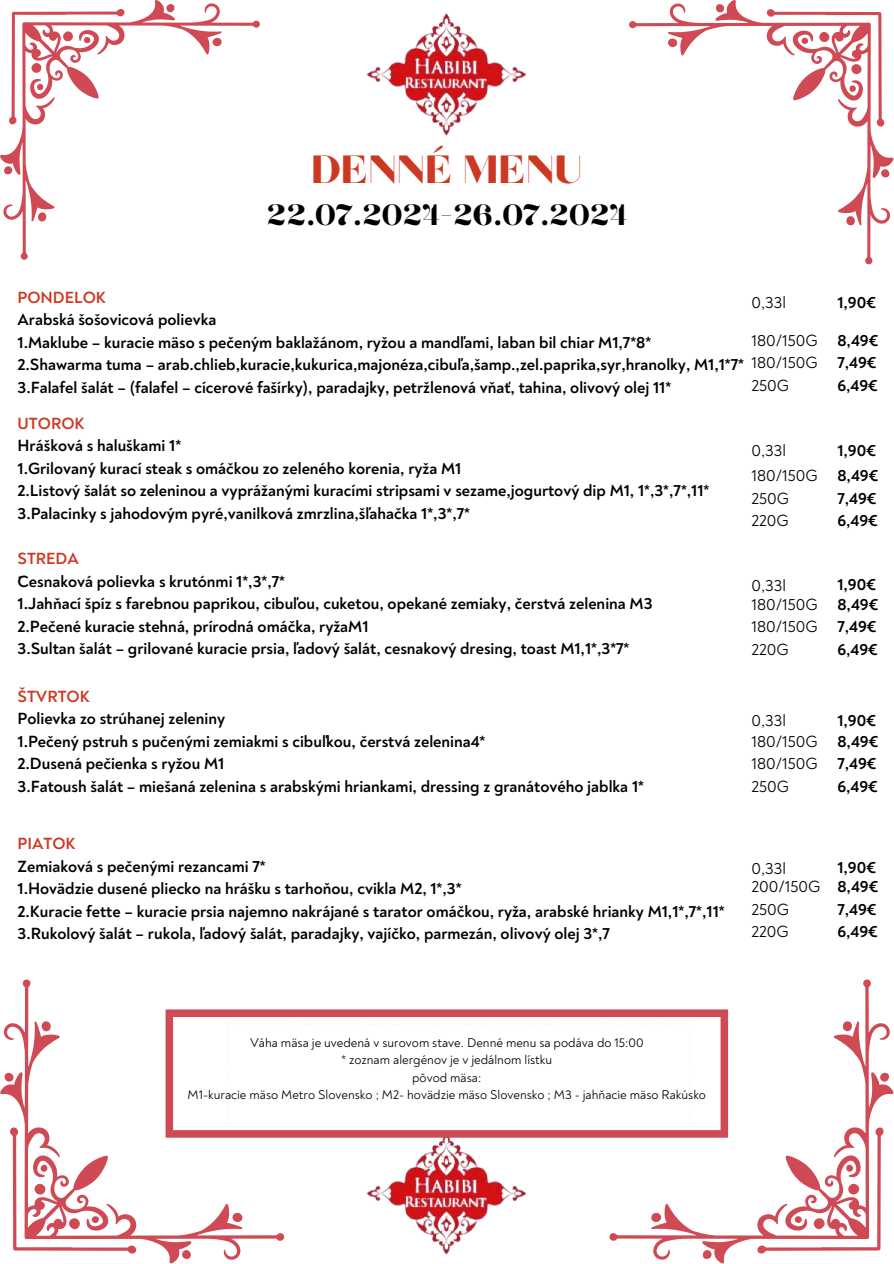
<style>
.page{position:relative;width:894px;height:1264px;background:#fff}
.page>*{position:absolute;margin:0;border:0;box-sizing:border-box;transform-origin:0 0}
.t1{font:49.05px "Chloe";color:#cc3822}
.t2{font:36.9px "Chloe";color:#000}
.t3{font:700 16.5px/22.5px "Noah";color:#000}
.t4{font:16.5px/22.5px "Noah";color:#000;text-align:justify}
.t5{font:12.9px "Noah";color:#000}
.s1{color:#cc3822}
</style>
<div class="page">
<img style="left:367px;top:13px;width:159px;height:123px">
<img style="left:335px;top:1137px;width:224px;height:118px">
<svg style="left:629px;top:0;width:264px;height:264px"></svg>
<svg style="left:0;top:979px;width:284px;height:284px"></svg>
<svg style="left:0;top:0;width:260px;height:260px"></svg>
<svg style="left:609px;top:979px;width:284px;height:284px"></svg>
<svg style="left:165px;top:1009px;width:562px;height:128px"></svg>
<p class="t1" style="left:311px;top:146px;width:273px">DENNÉ MENU</p>
<h1 class="t2" style="left:266px;top:198px;width:362px">22.07.2024-26.07.2024</h1>
<h4 class="t3" style="left:18px;top:286px;width:727px"><span class="s1">PONDELOK<br></span>Arabská šošovicová polievka<br>1.Maklube – kuracie mäso s pečeným baklažánom, ryžou a mandľami, laban bil chiar M1,7*8*<br>2.Shawarma tuma – arab.chlieb,kuracie,kukurica,majonéza,cibuľa,šamp.,zel.paprika,syr,hranolky, M1,1*7* 3.Falafel šalát – (falafel – cícerové fašírky), paradajky, petržlenová vňať, tahina, olivový olej 11*</h4>
<h5 class="t3" style="left:18px;top:412px;width:693px"><span class="s1">UTOROK<br></span>Hrášková s haluškami 1*<br>1.Grilovaný kurací steak s omáčkou zo zeleného korenia, ryža M1<br>2.Listový šalát so zeleninou a vyprážanými kuracími stripsami v sezame,jogurtový dip M1, 1*,3*,7*,11* 3.Palacinky s jahodovým pyré,vanilková zmrzlina,šľahačka 1*,3*,7*</h5>
<h4 class="t4" style="left:751px;top:292px;width:36px">0,33l</h4>
<h4 class="t4" style="left:751px;top:329px;width:68px">180/150G 180/150G 250G</h4>
<h3 class="t4" style="left:751px;top:440px;width:36px">0,33l</h3>
<h4 class="t4" style="left:751px;top:464px;width:68px;text-align:left">180/150G<br>250G<br>220G</h4>
<h3 class="t3" style="left:18px;top:548px;width:636px"><span class="s1">STREDA<br></span>Cesnaková polievka s krutónmi 1*,3*,7*<br>1.Jahňací špíz s farebnou paprikou, cibuľou, cuketou, opekané zemiaky, čerstvá zelenina M3<br>2.Pečené kuracie stehná, prírodná omáčka, ryžaM1<br>3.Sultan šalát – grilované kuracie prsia, ľadový šalát, cesnakový dresing, toast M1,1*,3*7*</h3>
<h4 class="t4" style="left:18px;top:570px;width:6px">´</h4>
<h4 class="t3" style="left:18px;top:685px;width:627px"><span class="s1">ŠTVRTOK<br></span>Polievka zo strúhanej zeleniny<br>1.Pečený pstruh s pučenými zemiakmi s cibuľkou, čerstvá zelenina4*<br>2.Dusená pečienka s ryžou M1<br>3.Fatoush šalát – miešaná zelenina s arabskými hriankami, dressing z granátového jablka 1*</h4>
<h4 class="t3" style="left:18px;top:832px;width:708px"><span class="s1">PIATOK<br></span>Zemiaková s pečenými rezancami 7*<br>1.Hovädzie dusené pliecko na hrášku s tarhoňou, cvikla M2, 1*,3*<br>2.Kuracie fette – kuracie prsia najemno nakrájané s tarator omáčkou, ryža, arabské hrianky M1,1*,7*,11* 3.Rukolový šalát – rukola, ľadový šalát, paradajky, vajíčko, parmezán, olivový olej 3*,7</h4>
<h4 class="t4" style="left:751px;top:574px;width:36px">0,33l</h4>
<h4 class="t4" style="left:751px;top:593px;width:68px">180/150G 180/150G 220G</h4>
<h4 class="t4" style="left:751px;top:709px;width:36px">0,33l</h4>
<h5 class="t4" style="left:751px;top:730px;width:68px">180/150G 180/150G 250G</h5>
<p class="t4" style="left:751px;top:857px;width:36px">0,33l</p>
<p class="t4" style="left:751px;top:876px;width:70px;text-align:left">200/150G<br>250G<br>220G</p>
<h4 class="t3" style="left:837px;top:292px;width:40px">1,90€</h4>
<h3 class="t3" style="left:837px;top:329px;width:42px;text-align:justify">8,49€ 7,49€ 6,49€</h3>
<h5 class="t3" style="left:837px;top:440px;width:40px">1,90€</h5>
<h4 class="t3" style="left:837px;top:464px;width:42px;text-align:justify">8,49€ 7,49€ 6,49€</h4>
<h3 class="t3" style="left:837px;top:574px;width:40px">1,90€</h3>
<h4 class="t3" style="left:837px;top:593px;width:42px;text-align:justify">8,49€ 7,49€ 6,49€</h4>
<h4 class="t3" style="left:837px;top:709px;width:40px">1,90€</h4>
<h5 class="t3" style="left:837px;top:730px;width:42px;text-align:justify">8,49€ 7,49€ 6,49€</h5>
<p class="t3" style="left:837px;top:856px;width:40px">1,90€</p>
<p class="t3" style="left:837px;top:876px;width:42px;text-align:justify">8,49€ 7,49€ 6,49€</p>
<h5 class="t5" style="left:250px;top:1035px;width:395px">Váha mäsa je uvedená v surovom stave. Denné menu sa podáva do 15:00</h5>
<h5 class="t5" style="left:341px;top:1052px;width:212px">* zoznam alergénov je v jedálnom lístku</h5>
<h4 class="t5" style="left:412px;top:1069px;width:71px">pôvod mäsa:</h4>
<h3 class="t5" style="left:187px;top:1086px;width:520px">M1-kuracie mäso Metro Slovensko ; M2- hovädzie mäso Slovensko ; M3 - jahňacie mäso Rakúsko</h3>
</div>
